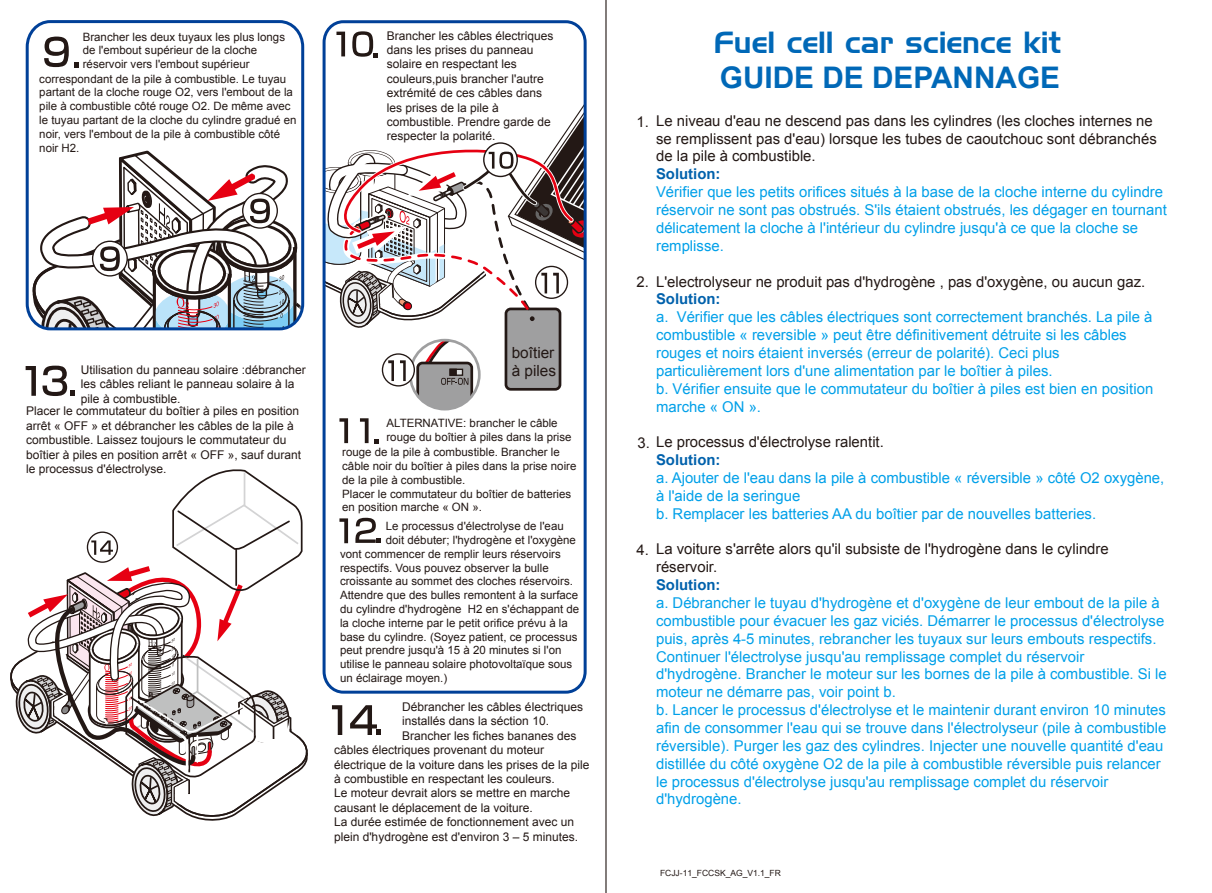
<style>
.page{position:relative;width:1212px;height:893px;background:#fff}
.page>*{position:absolute;margin:0;border:0;box-sizing:border-box;transform-origin:0 0}
.t1{font:29.7px/35.7px "Handel Gothic BT";color:#0068b7}
.t2{font:15.3px/18.5px "Arial";color:#231815}
.t3{font:14.85px/17.9px "Arial";color:#00a0e9}
.t4{font:14.85px "Arial";color:#231815}
.t5{font:12px/14.4px "Arial";color:#231815}
.t6{font:11.55px/13.8px "Arial";color:#231815}
.t7{font:8.55px "Arial";color:#231815}
.s1{font-family:"Arial";font-weight:700}
.s2{color:#231815}
.s3{font-weight:700;color:#0061ac}
</style>
<div class="page">
<div style="left:323px;top:20px;width:264px;height:674px;border:3px solid #004098;border-radius:20px"></div>
<div style="left:506px;top:309px;width:54px;height:80px;background:#9f9fa0;border-radius:5px"></div>
<div style="left:505px;top:308px;width:56px;height:83px;border:3px solid #231815;border-radius:5px"></div>
<svg style="left:416px;top:340px;width:57px;height:69px"></svg>
<div style="left:409px;top:339px;width:72px;height:71px;border:3px solid #9f9fa0;border-radius:50%"></div>
<svg style="left:332px;top:705px;width:10px;height:30px"></svg>
<svg style="left:350px;top:705px;width:31px;height:30px"></svg>
<div style="left:26px;top:20px;width:278px;height:310px;border:3px solid #004098;border-radius:24px"></div>
<svg style="left:26px;top:366px;width:10px;height:30px"></svg>
<svg style="left:339px;top:518px;width:9px;height:25px"></svg>
<svg style="left:339px;top:418px;width:9px;height:25px"></svg>
<svg style="left:360px;top:418px;width:18px;height:26px"></svg>
<svg style="left:355px;top:518px;width:26px;height:25px"></svg>
<svg style="left:43px;top:366px;width:32px;height:30px"></svg>
<svg style="left:10px;top:469px;width:293px;height:349px"></svg>
<svg style="left:382px;top:354px;width:32px;height:32px"></svg>
<div style="left:382px;top:353px;width:33px;height:34px;border:1px solid #231815;border-radius:50%"></div>
<svg style="left:388px;top:360px;width:6px;height:21px"></svg>
<svg style="left:400px;top:360px;width:6px;height:21px"></svg>
<svg style="left:324px;top:31px;width:262px;height:299px"></svg>
<svg style="left:27px;top:37px;width:276px;height:292px"></svg>
<hr style="left:605px;top:0;width:1px;height:893px;background:#231815">
<p class="t6" style="left:83px;top:30px;width:204px">Brancher les deux tuyaux les plus longs</p>
<p class="t6" style="left:83px;top:44px;width:176px">de l'embout supérieur de la cloche</p>
<p class="t6" style="left:83px;top:57px;width:168px">réservoir vers l'embout supérieur</p>
<p class="t6" style="left:39px;top:72px;width:248px">correspondant de la pile à combustible. Le tuyau</p>
<p class="t6" style="left:39px;top:86px;width:255px">partant de la cloche rouge O2, vers l'embout de la</p>
<p class="t6" style="left:39px;top:99px;width:253px">pile à combustible côté rouge O2. De même avec</p>
<p class="t6" style="left:39px;top:113px;width:259px">le tuyau partant de la cloche du cylindre gradué en</p>
<p class="t6" style="left:39px;top:127px;width:242px">noir, vers l'embout de la pile à combustible côté</p>
<p class="t6" style="left:39px;top:141px;width:42px">noir H2.</p>
<p class="t5" style="left:387px;top:28px;width:168px">Brancher les câbles électriques dans les prises du panneau solaire en respectant les couleurs,puis brancher l'autre extrémité de ces câbles dans les prises de la pile à combustible. Prendre garde de respecter la polarité.</p>
<p class="t5" style="left:81px;top:363px;width:226px">Utilisation du panneau solaire :débrancher les câbles reliant le panneau solaire à la pile à combustible.</p>
<p class="t5" style="left:26px;top:404px;width:276px">Placer le commutateur du boîtier à piles en position arrêt « OFF » et débrancher les câbles de la pile à combustible. Laissez toujours le commutateur du boîtier à piles en position arrêt « OFF », sauf durant le processus d'électrolyse.</p>
<p class="t2" style="left:512px;top:343px;width:46px">boîtier à piles</p>
<p class="t6" style="left:386px;top:416px;width:187px">ALTERNATIVE: brancher le câble rouge du boîtier à piles dans la prise</p>
<p class="t6" style="left:342px;top:445px;width:236px">rouge de la pile à combustible. Brancher le câble noir du boîtier à piles dans la prise noire de la pile à combustible.<br>Placer le commutateur du boîtier de batteries en position marche « ON ».</p>
<p class="t6" style="left:340px;top:547px;width:241px">vont commencer de remplir leurs réservoirs respectifs. Vous pouvez observer la bulle croissante au sommet des cloches réservoirs.<br>Attendre que des bulles remontent à la surface du cylindre d'hydrogène H2 en s'échappant de la cloche interne par le petit orifice prévu à la base du cylindre. (Soyez patient, ce processus peut prendre jusqu'à 15 à 20 minutes si l'on utilise le panneau solaire photovoltaïque sous un éclairage moyen.)</p>
<p class="t6" style="left:386px;top:519px;width:192px">Le processus d'électrolyse de l'eau doit débuter; l'hydrogène et l'oxygène</p>
<p class="t5" style="left:402px;top:700px;width:182px">Débrancher les câbles électriques</p>
<p class="t5" style="left:402px;top:714px;width:148px">installés dans la séction 10.</p>
<p class="t5" style="left:402px;top:728px;width:176px">Brancher les fiches bananes des</p>
<p class="t5" style="left:334px;top:743px;width:212px">câbles électriques provenant du moteur</p>
<p class="t5" style="left:334px;top:757px;width:257px">électrique de la voiture dans les prises de la pile</p>
<p class="t5" style="left:334px;top:772px;width:222px">à combustible en respectant les couleurs.</p>
<p class="t5" style="left:334px;top:786px;width:238px">Le moteur devrait alors se mettre en marche</p>
<p class="t5" style="left:334px;top:800px;width:200px">causant le déplacement de la voiture.</p>
<p class="t5" style="left:334px;top:815px;width:242px">La durée estimée de fonctionnement avec un</p>
<p class="t5" style="left:334px;top:829px;width:246px">plein d'hydrogène est d'environ 3 – 5 minutes.</p>
<p class="t1" style="left:714px;top:24px;width:349px">Fuel cell car science kit<br><span class="s1">GUIDE DE DEPANNAGE</span></p>
<p class="t3" style="left:656px;top:112px;width:512px"><span class="s2">Le niveau d'eau ne descend pas dans les cylindres (les cloches internes ne se remplissent pas d'eau) lorsque les tubes de caoutchouc sont débranchés de la pile à combustible.<br></span><span class="s3">Solution:<br></span>Vérifier que les petits orifices situés à la base de la cloche interne du cylindre réservoir ne sont pas obstrués. S'ils étaient obstrués, les dégager en tournant délicatement la cloche à l'intérieur du cylindre jusqu'à ce que la cloche se remplisse.</p>
<p class="t3" style="left:656px;top:272px;width:499px"><span class="s2">L'electrolyseur ne produit pas d'hydrogène , pas d'oxygène, ou aucun gaz.<br></span><span class="s3">Solution:<br></span>a. Vérifier que les câbles électriques sont correctement branchés. La pile à combustible « reversible » peut être définitivement détruite si les câbles rouges et noirs étaient inversés (erreur de polarité). Ceci plus particulièrement lors d'une alimentation par le boîtier à piles.<br>b. Vérifier ensuite que le commutateur du boîtier à piles est bien en position marche « ON ».</p>
<p class="t3" style="left:656px;top:433px;width:510px;text-indent:-19px"><span class="s2">3. Le processus d'électrolyse ralentit.<br></span><span class="s3">Solution:<br></span>a. Ajouter de l'eau dans la pile à combustible « réversible » côté O2 oxygène, à l'aide de la seringue<br>b. Remplacer les batteries AA du boîtier par de nouvelles batteries.</p>
<p class="t3" style="left:656px;top:540px;width:512px"><span class="s2">La voiture s'arrête alors qu'il subsiste de l'hydrogène dans le cylindre réservoir.<br></span><span class="s3">Solution:<br></span>a. Débrancher le tuyau d'hydrogène et d'oxygène de leur embout de la pile à combustible pour évacuer les gaz viciés. Démarrer le processus d'électrolyse puis, après 4-5 minutes, rebrancher les tuyaux sur leurs embouts respectifs.<br>Continuer l'électrolyse jusqu'au remplissage complet du réservoir d'hydrogène. Brancher le moteur sur les bornes de la pile à combustible. Si le moteur ne démarre pas, voir point b.<br>b. Lancer le processus d'électrolyse et le maintenir durant environ 10 minutes afin de consommer l'eau qui se trouve dans l'électrolyseur (pile à combustible réversible). Purger les gaz des cylindres. Injecter une nouvelle quantité d'eau distillée du côté oxygène O2 de la pile à combustible réversible puis relancer le processus d'électrolyse jusqu'au remplissage complet du réservoir d'hydrogène.</p>
<p class="t4" style="left:637px;top:112px;width:14px">1.</p>
<p class="t4" style="left:637px;top:272px;width:14px">2.</p>
<p class="t4" style="left:637px;top:540px;width:14px">4.</p>
<p class="t7" style="left:660px;top:867px;width:122px">FCJJ-11_FCCSK_AG_V1.1_FR</p>
</div>
